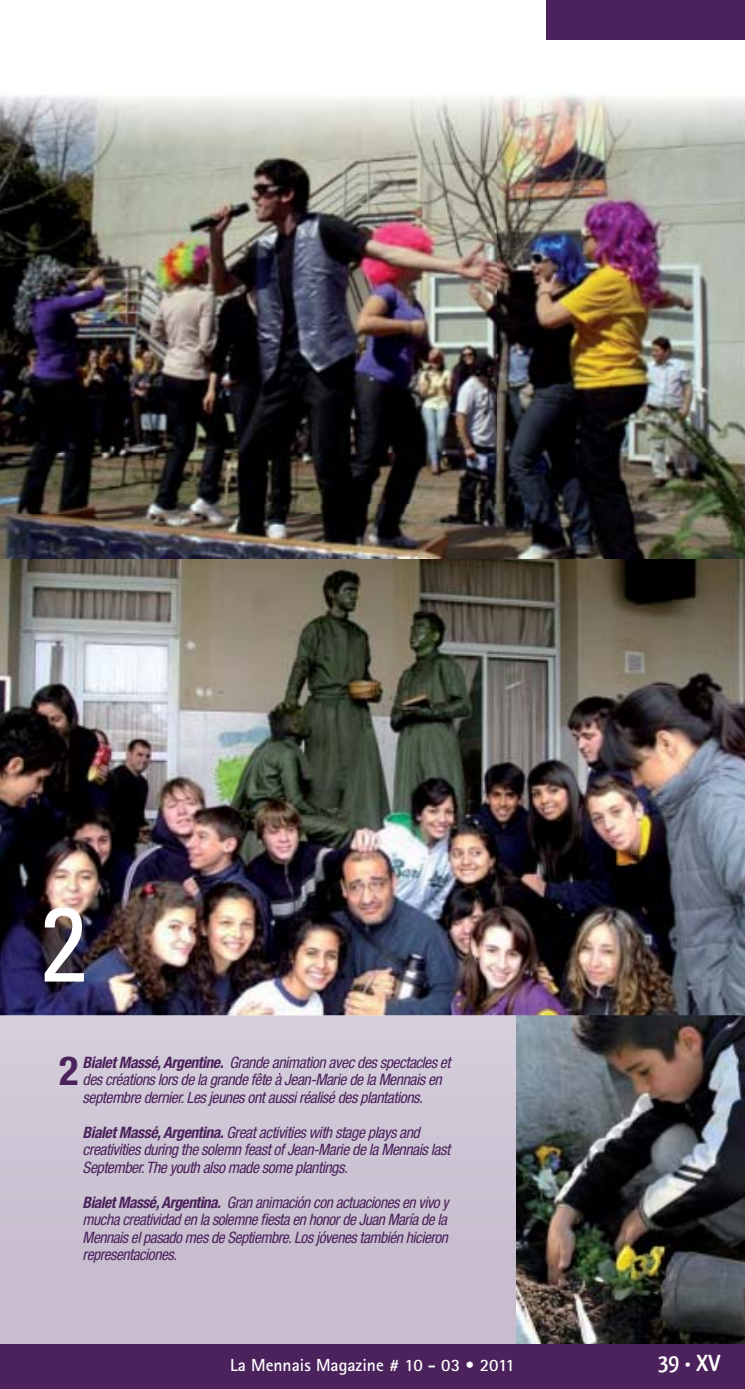
<style>
.page{position:relative;width:745px;height:1389px;background:#fff}
.page>*{position:absolute;margin:0;border:0;box-sizing:border-box;transform-origin:0 0}
.t1{font:condensed 105px "Univers";color:#fff}
.t2{font:700 condensed 40.25px "Helvetica Neue";color:#4b225b}
.t3{font:700 24.5px "Qlassik";color:#fff}
.t4{font:700 17.5px "Rotis Sans Serif";color:#fff}
.t5{font:italic condensed 15.75px/17.5px "Helvetica Neue";letter-spacing:-.03em;color:#4b225b}
.s1{font-weight:700}
</style>
<div class="page">
<div style="left:546px;top:0;width:198px;height:40px;background:#4b225b"></div>
<svg style="left:0;top:1015px;width:516px;height:329px;background:#ccc3d3"></svg>
<img style="left:516px;top:1015px;width:228px;height:329px">
<div style="left:0;top:1344px;width:744px;height:45px;background:#4b225b"></div>
<img style="left:0;top:559px;width:744px;height:456px">
<img style="left:0;top:95px;width:497px;height:409px">
<img style="left:497px;top:95px;width:247px;height:420px">
<img style="left:0;top:504px;width:547px;height:11px">
<img style="left:0;top:515px;width:744px;height:44px">
<h1 class="t1" style="left:40px;top:906px;width:48px">2</h1>
<h2 class="t2" style="left:59px;top:1056px;width:21px">2</h2>
<p class="t5" style="left:83px;top:1055px;width:369px"><span class="s1">Bialet Massé, Argentine.</span> Grande animation avec des spectacles et des créations lors de la grande fête à Jean-Marie de la Mennais en septembre dernier. Les jeunes ont aussi réalisé des plantations.</p>
<p class="t5" style="left:83px;top:1125px;width:369px"><span class="s1">Bialet Massé, Argentina.</span> Great activities with stage plays and creativities during the solemn feast of Jean-Marie de la Mennais last<br>September. The youth also made some plantings.</p>
<p class="t5" style="left:83px;top:1195px;width:367px;text-align:justify"><span class="s1">Bialet Massé, Argentina.</span> Gran animación con actuaciones en vivo y mucha creatividad en la solemne fiesta en honor de Juan María de la Mennais el pasado mes de Septiembre. Los jóvenes también hicieron representaciones.</p>
<p class="t4" style="left:230px;top:1359px;width:286px">La Mennais Magazine # 10 - 03 • 2011</p>
<h3 class="t3" style="left:657px;top:1353px;width:64px">39 • XV</h3>
</div>
